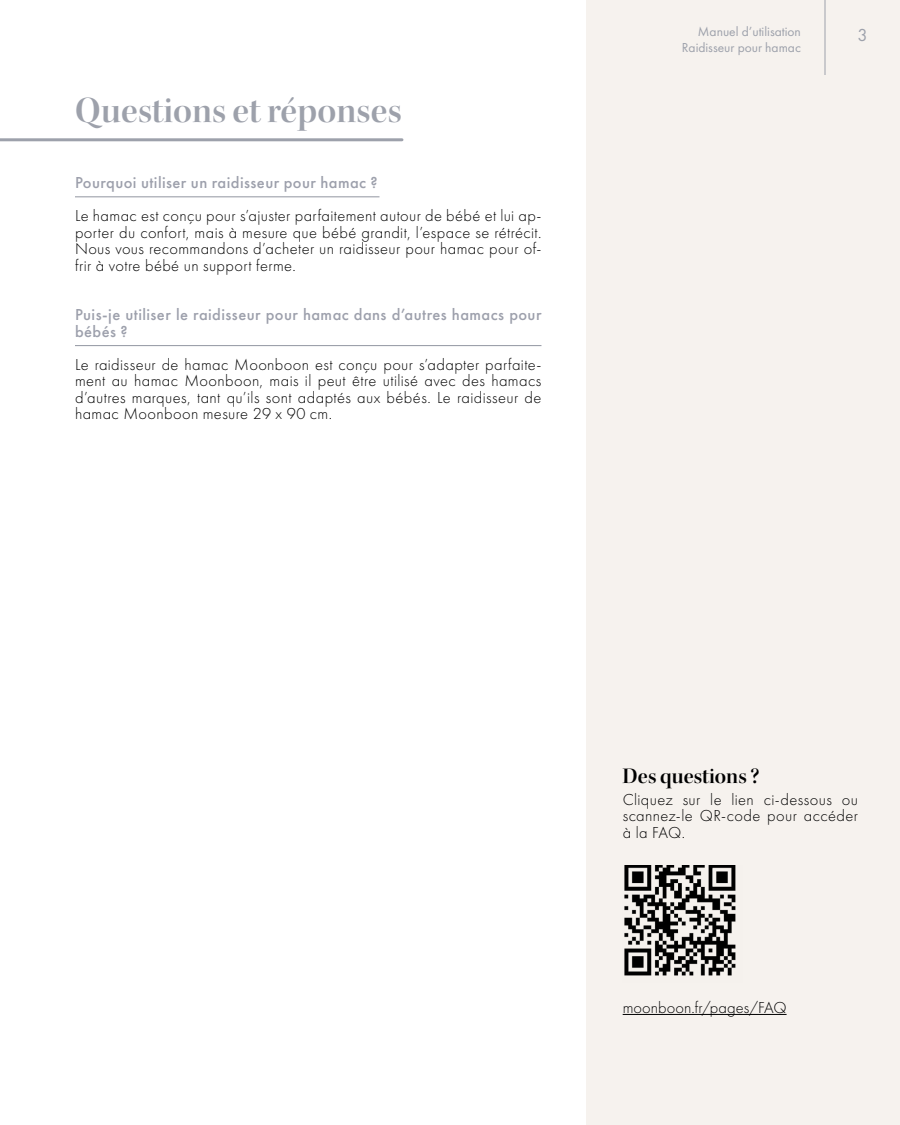
<style>
.page{position:relative;width:900px;height:1125px;background:#fff}
.page>*{position:absolute;margin:0;border:0;box-sizing:border-box;transform-origin:0 0}
.t1{font:37.5px "Kepler Std Semibold Disp";letter-spacing:.005em;color:#9da1ab}
.t2{font:22.5px "Kepler Std Semibold Disp";letter-spacing:.005em;color:#000}
.t3{font:18px "Futura PT";color:#9da1ab}
.t4{font:300 16.5px/16.5px "Futura PT";letter-spacing:.02em;color:#000;text-align:justify}
.t5{font:500 16.5px/16.5px "Futura PT";letter-spacing:.025em;color:#9da0ac}
.t6{font:13.5px/16.2px "Futura PT";color:#9da1ab;text-align:right}
</style>
<div class="page">
<div style="left:586px;top:0;width:314px;height:1125px;background:#f6f2ee"></div>
<hr style="left:825px;top:0;width:1px;height:75px;background:#9da1ab">
<hr style="left:75px;top:196px;width:305px;height:1px;background:#9da1ab">
<hr style="left:623px;top:1014px;width:164px;height:1px;background:#000">
<hr style="left:75px;top:345px;width:466px;height:1px;background:#9da1ab">
<img style="left:624px;top:866px;width:112px;height:110px">
<hr style="left:0;top:138px;width:402px;height:3px;background:#9da1ab">
<h1 class="t1" style="left:75px;top:89px;width:328px">Questions et réponses</h1>
<p class="t5" style="left:75px;top:174px;width:304px">Pourquoi utiliser un raidisseur pour hamac ?</p>
<p class="t4" style="left:75px;top:207px;width:468px">Le hamac est conçu pour s’ajuster parfaitement autour de bébé et lui ap&shy;porter du confort, mais à mesure que bébé grandit, l’espace se rétrécit.<br>Nous vous recommandons d’acheter un raidisseur pour hamac pour of&shy;frir à votre bébé un support ferme.</p>
<p class="t5" style="left:75px;top:306px;width:468px">Puis-je utiliser le raidisseur pour hamac dans d’autres hamacs pour bébés ?</p>
<p class="t4" style="left:75px;top:356px;width:468px">Le raidisseur de hamac Moonboon est conçu pour s’adapter parfaite&shy;ment au hamac Moonboon, mais il peut être utilisé avec des hamacs d’autres marques, tant qu’ils sont adaptés aux bébés. Le raidisseur de hamac Moonboon mesure 29 x 90 cm.</p>
<p class="t6" style="left:682px;top:23px;width:121px">Manuel d’utilisation<br>Raidisseur pour hamac</p>
<p class="t3" style="left:857px;top:25px;width:12px">3</p>
<h2 class="t2" style="left:623px;top:763px;width:138px">Des questions ?</h2>
<p class="t4" style="left:623px;top:791px;width:237px">Cliquez sur le lien ci-dessous ou scannez-le QR-code pour accéder à la FAQ.</p>
<p class="t4" style="left:623px;top:999px;width:165px">moonboon.fr/pages/FAQ</p>
</div>
